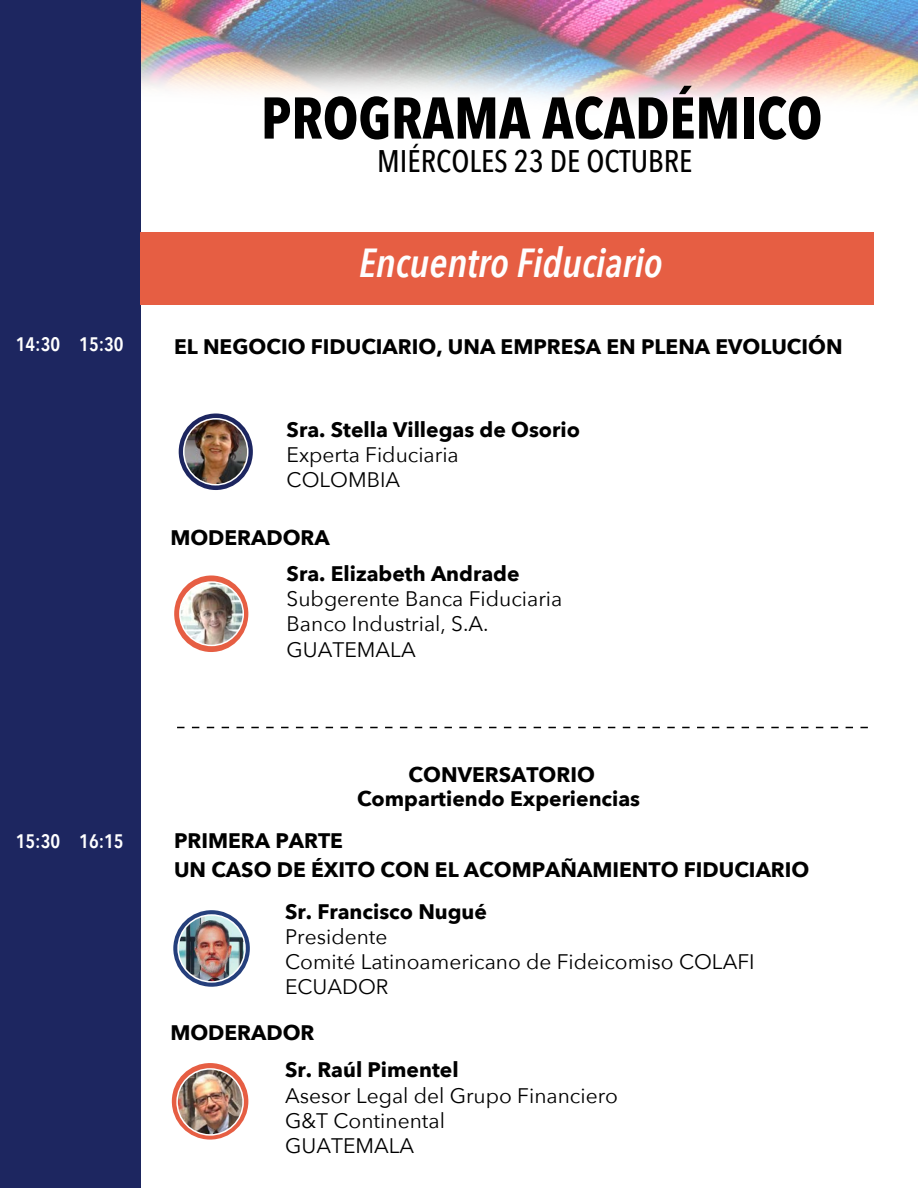
<style>
.page{position:relative;width:918px;height:1188px;background:#fff}
.page>*{position:absolute;margin:0;border:0;box-sizing:border-box;transform-origin:0 0}
.t1{font:700 58.2px "Avenir Next Condensed";color:#000}
.t2{font:italic 600 40.5px "Avenir Next Condensed";letter-spacing:-.005em;color:#fefefe}
.t3{font:500 31.2px "Avenir Next Condensed";color:#000}
.t4{font:700 21px "Avenir Next";color:#000}
.t5{font:21px/25.2px "Avenir Next";color:#000}
.t6{font:600 19.5px "Avenir Next Condensed";color:#fff}
</style>
<div class="page">
<img style="left:141px;top:0;width:777px;height:105px">
<div style="left:0;top:0;width:141px;height:1188px;background:#1d2660"></div>
<svg style="left:177px;top:727px;width:691px;height:1px"></svg>
<div style="left:140px;top:232px;width:734px;height:72px;background:#e65e43"></div>
<svg style="left:173px;top:910px;width:77px;height:77px"></svg>
<img style="left:178px;top:915px;width:67px;height:67px;border-radius:33px">
<div style="left:177px;top:914px;width:69px;height:69px;border:2px solid #fff;border-radius:50%"></div>
<svg style="left:178px;top:413px;width:75px;height:77px"></svg>
<img style="left:184px;top:420px;width:63px;height:65px">
<div style="left:183px;top:418px;width:66px;height:68px;border:2px solid #fff;border-radius:50%"></div>
<svg style="left:172px;top:1063px;width:77px;height:77px"></svg>
<img style="left:177px;top:1069px;width:66px;height:66px">
<div style="left:176px;top:1068px;width:68px;height:68px;border:2px solid #fff;border-radius:50%"></div>
<svg style="left:174px;top:575px;width:75px;height:77px"></svg>
<img style="left:180px;top:582px;width:63px;height:63px;border-radius:32px">
<div style="left:179px;top:581px;width:65px;height:65px;border:2px solid #fff;border-radius:50%"></div>
<h1 class="t1" style="left:261px;top:82px;width:563px">PROGRAMA ACADÉMICO</h1>
<h3 class="t3" style="left:377px;top:142px;width:317px">MIÉRCOLES 23 DE OCTUBRE</h3>
<h2 class="t2" style="left:359px;top:238px;width:306px">Encuentro Fiduciario</h2>
<p class="t6" style="left:16px;top:327px;width:109px">14:30 15:30</p>
<p class="t4" style="left:174px;top:329px;width:670px">EL NEGOCIO FIDUCIARIO, UNA EMPRESA EN PLENA EVOLUCIÓN</p>
<p class="t4" style="left:287px;top:411px;width:295px">Sra. Stella Villegas de Osorio</p>
<p class="t5" style="left:287px;top:441px;width:174px">Experta Fiduciaria<br>COLOMBIA</p>
<p class="t4" style="left:170px;top:519px;width:161px">MODERADORA</p>
<p class="t4" style="left:287px;top:555px;width:234px">Sra. Elizabeth Andrade</p>
<p class="t5" style="left:287px;top:585px;width:277px">Subgerente Banca Fiduciaria<br>Banco Industrial, S.A.<br>GUATEMALA</p>
<p class="t4" style="left:409px;top:757px;width:188px">CONVERSATORIO</p>
<p class="t6" style="left:16px;top:825px;width:109px">15:30 16:15</p>
<p class="t4" style="left:174px;top:822px;width:170px">PRIMERA PARTE</p>
<p class="t4" style="left:357px;top:781px;width:285px">Compartiendo Experiencias</p>
<p class="t4" style="left:174px;top:851px;width:637px">UN CASO DE ÉXITO CON EL ACOMPAÑAMIENTO FIDUCIARIO</p>
<p class="t4" style="left:285px;top:893px;width:203px">Sr. Francisco Nugué</p>
<p class="t5" style="left:285px;top:923px;width:471px">Presidente<br>Comité Latinoamericano de Fideicomiso COLAFI<br>ECUADOR</p>
<p class="t4" style="left:170px;top:1015px;width:146px">MODERADOR</p>
<p class="t4" style="left:285px;top:1052px;width:175px">Sr. Raúl Pimentel</p>
<p class="t5" style="left:285px;top:1082px;width:335px">Asesor Legal del Grupo Financiero<br>G&amp;T Continental<br>GUATEMALA</p>
</div>
